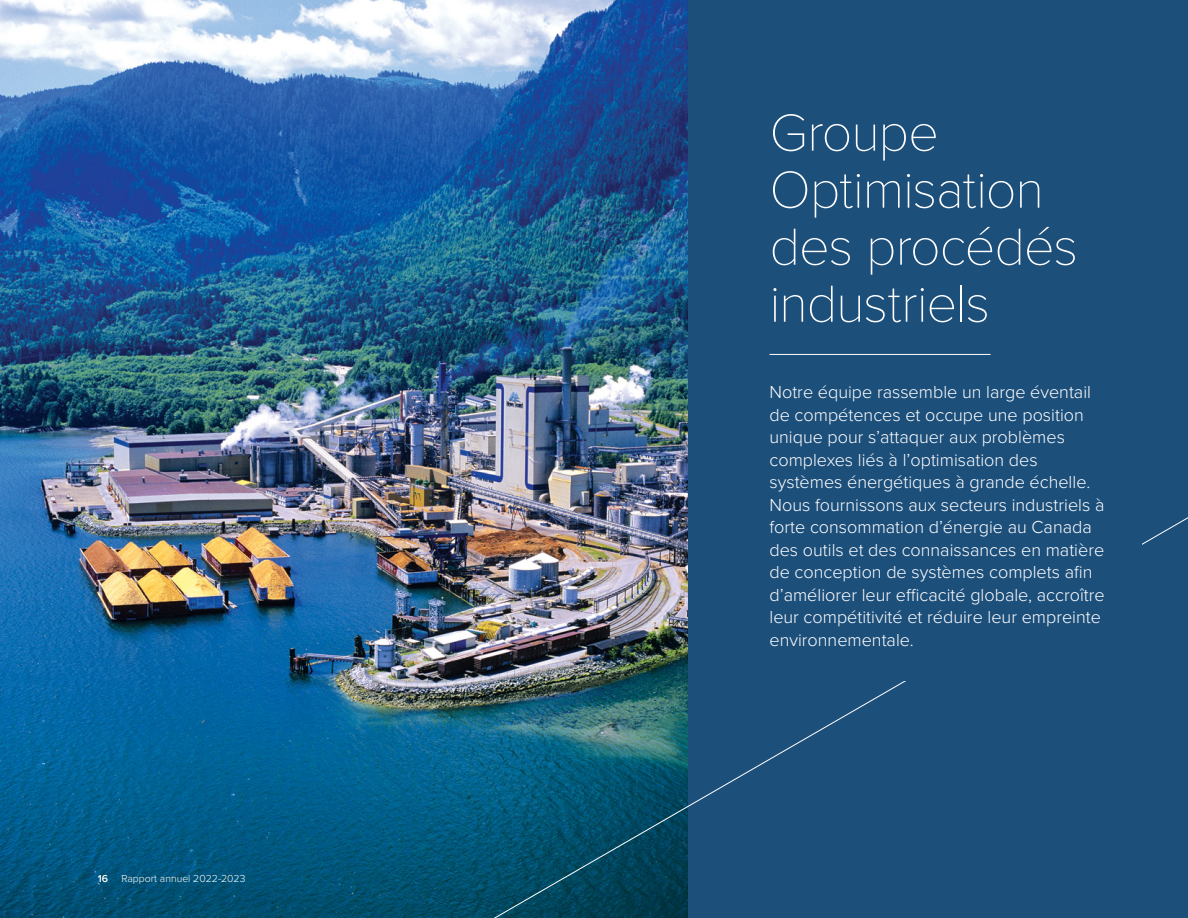
<style>
.page{position:relative;width:1188px;height:918px;background:#fff}
.page>*{position:absolute;margin:0;border:0;box-sizing:border-box;transform-origin:0 0}
.t1{font:100 54px/57px "Proxima Nova T";letter-spacing:-.02em;color:#fff}
.t2{font:300 18px/22.5px "Proxima Nova";color:#fff}
.t3{font:300 10.5px "Proxima Nova";color:#fff}
.t4{font:600 10.5px "Proxima Nova";color:#fff}
</style>
<div class="page">
<img style="left:0;top:0;width:254px;height:918px">
<img style="left:254px;top:0;width:934px;height:918px">
<div style="left:750px;top:86px;width:392px;height:594px;background:#1d4f7b"></div>
<hr style="left:770px;top:354px;width:221px;height:1px;background:#fff">
<p class="t4" style="left:98px;top:870px;width:12px">16</p>
<p class="t3" style="left:122px;top:870px;width:125px">Rapport annuel 2022-2023</p>
<h3 class="t1" style="left:770px;top:101px;width:310px">Groupe<br>Optimisation des procédés industriels</h3>
<p class="t2" style="left:770px;top:380px;width:337px">Notre équipe rassemble un large éventail de compétences et occupe une position unique pour s’attaquer aux problèmes complexes liés à l’optimisation des systèmes énergétiques à grande échelle.<br>Nous fournissons aux secteurs industriels à forte consommation d’énergie au Canada des outils et des connaissances en matière de conception de systèmes complets afin d’améliorer leur efficacité globale, accroître leur compétitivité et réduire leur empreinte environnementale.</p>
</div>
